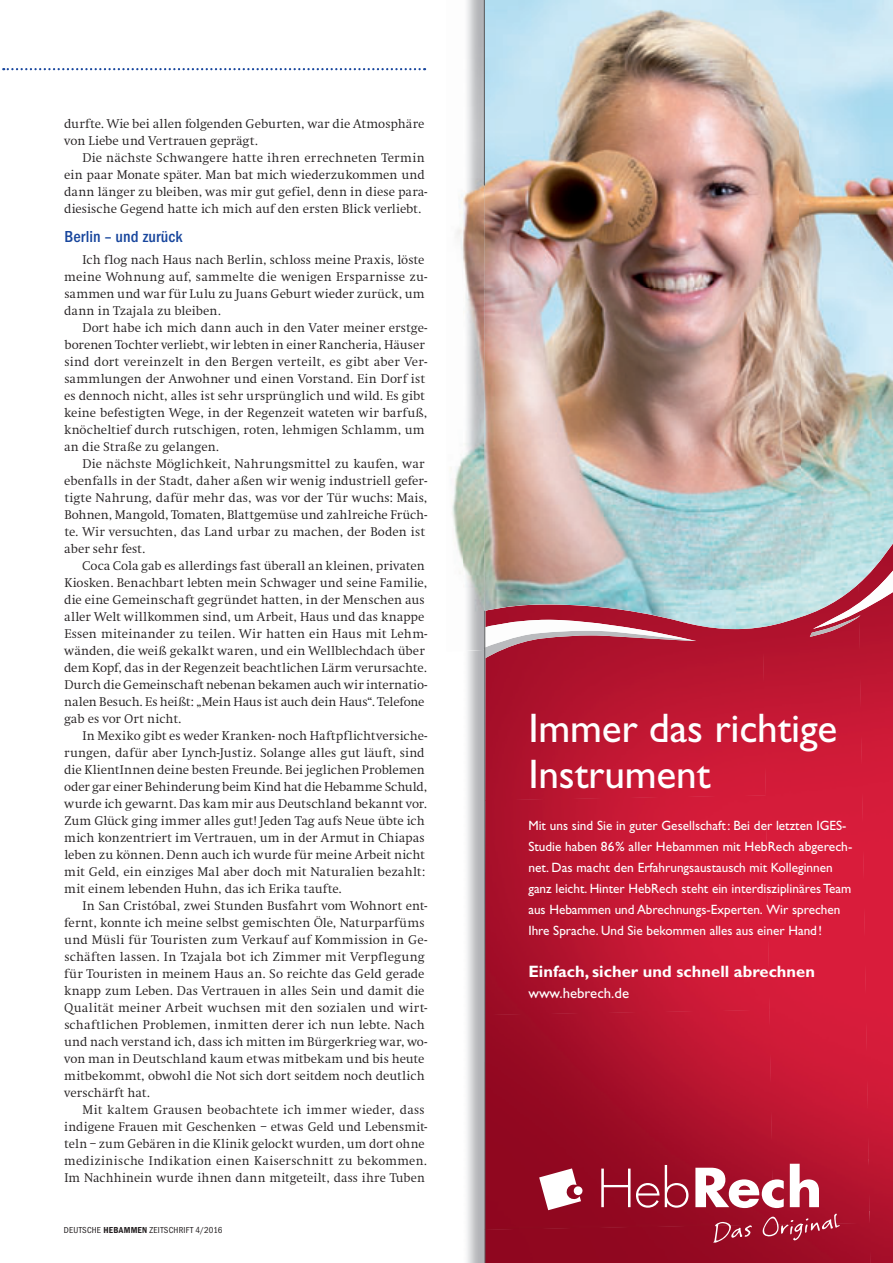
<style>
.page{position:relative;width:893px;height:1263px;background:#fff}
.page>*{position:absolute;margin:0;border:0;box-sizing:border-box;transform-origin:0 0}
.t1{font:41.4px/45.8px "Gill Sans";letter-spacing:-.005em;color:#fff}
.t2{font:700 16.5px "Gill Sans";color:#fff}
.t3{font:500 condensed 16.5px "Franklin Gothic";color:#18469d}
.t4{font:14.85px "Gill Sans";color:#fff}
.t5{font:13.5px/21px "Gill Sans";color:#fff}
.t6{font:300 13.2px/17px "Swift EF";letter-spacing:.01em;color:#231f20}
.t7{font:condensed 9px "Franklin Gothic";letter-spacing:.025em;color:#231f20}
.s1{font-weight:600}
</style>
<div class="page">
<svg style="left:3px;top:68px;width:422px;height:2px"></svg>
<img style="left:450px;top:0;width:34px;height:652px">
<img style="left:484px;top:0;width:409px;height:503px">
<svg style="left:484px;top:503px;width:409px;height:95px;background:#b3c4c2"></svg>
<img style="left:858px;top:541px;width:35px;height:722px">
<img style="left:484px;top:598px;width:278px;height:197px">
<img style="left:762px;top:579px;width:108px;height:644px">
<img style="left:485px;top:795px;width:285px;height:215px">
<img style="left:485px;top:1010px;width:288px;height:213px">
<img style="left:485px;top:1223px;width:386px;height:40px">
<img style="left:813px;top:568px;width:80px;height:61px">
<img style="left:810px;top:615px;width:51px;height:22px">
<img style="left:485px;top:647px;width:211px;height:11px">
<img style="left:485px;top:620px;width:211px;height:8px">
<img style="left:485px;top:628px;width:211px;height:19px">
<svg style="left:539px;top:1168px;width:44px;height:42px"></svg>
<svg style="left:601px;top:1168px;width:29px;height:39px"></svg>
<svg style="left:636px;top:1165px;width:52px;height:43px;background:#aa374b"></svg>
<svg style="left:695px;top:1164px;width:145px;height:78px"></svg>
<hr style="left:484px;top:0;width:1px;height:185px;background:#57585a">
<hr style="left:484px;top:611px;width:1px;height:652px;background:#57585a">
<p class="t6" style="left:64px;top:116px;width:362px">durfte. Wie bei allen folgenden Geburten, war die Atmosphäre von Liebe und Vertrauen geprägt.</p>
<p class="t6" style="left:64px;top:150px;width:365px;text-indent:18px">Die nächste Schwangere hatte ihren errechneten Termin ein paar Monate später. Man bat mich wiederzukommen und dann länger zu bleiben, was mir gut gefiel, denn in diese para&shy;diesische Gegend hatte ich mich auf den ersten Blick verliebt.</p>
<p class="t3" style="left:65px;top:231px;width:119px">Berlin – und zurück</p>
<p class="t6" style="left:64px;top:252px;width:365px;text-indent:18px">Ich flog nach Haus nach Berlin, schloss meine Praxis, löste meine Wohnung auf, sammelte die wenigen Ersparnisse zu&shy;sammen und war für Lulu zu Juans Geburt wieder zurück, um dann in Tzajala zu bleiben.</p>
<p class="t6" style="left:64px;top:320px;width:365px;text-indent:18px">Dort habe ich mich dann auch in den Vater meiner erstge&shy;borenen Tochter verliebt, wir lebten in einer Rancheria, Häuser sind dort vereinzelt in den Bergen verteilt, es gibt aber Ver&shy;sammlungen der Anwohner und einen Vorstand. Ein Dorf ist es dennoch nicht, alles ist sehr ursprünglich und wild. Es gibt keine befestigten Wege, in der Regenzeit wateten wir barfuß, knöcheltief durch rutschigen, roten, lehmigen Schlamm, um an die Straße zu gelangen.</p>
<p class="t6" style="left:64px;top:456px;width:365px;text-indent:18px">Die nächste Möglichkeit, Nahrungsmittel zu kaufen, war ebenfalls in der Stadt, daher aßen wir wenig industriell gefer&shy;tigte Nahrung, dafür mehr das, was vor der Tür wuchs: Mais, Bohnen, Mangold, Tomaten, Blattgemüse und zahlreiche Früch&shy;te. Wir versuchten, das Land urbar zu machen, der Boden ist aber sehr fest.</p>
<p class="t6" style="left:64px;top:558px;width:365px;text-indent:18px">Coca Cola gab es allerdings fast überall an kleinen, privaten Kiosken. Benachbart lebten mein Schwager und seine Familie, die eine Gemeinschaft gegründet hatten, in der Menschen aus aller Welt willkommen sind, um Arbeit, Haus und das knappe Essen miteinander zu teilen. Wir hatten ein Haus mit Lehm&shy;wänden, die weiß gekalkt waren, und ein Wellblechdach über dem Kopf, das in der Regenzeit beachtlichen Lärm verursachte.<br>Durch die Gemeinschaft nebenan bekamen auch wir internatio&shy;nalen Besuch. Es heißt: „Mein Haus ist auch dein Haus“. Telefone gab es vor Ort nicht.</p>
<p class="t6" style="left:64px;top:728px;width:365px;text-indent:18px">In Mexiko gibt es weder Kranken- noch Haftpflichtversiche&shy;rungen, dafür aber Lynch-Justiz. Solange alles gut läuft, sind die KlientInnen deine besten Freunde. Bei jeglichen Problemen oder gar einer Behinderung beim Kind hat die Hebamme Schuld, wurde ich gewarnt. Das kam mir aus Deutschland bekannt vor.<br>Zum Glück ging immer alles gut! Jeden Tag aufs Neue übte ich mich konzentriert im Vertrauen, um in der Armut in Chiapas leben zu können. Denn auch ich wurde für meine Arbeit nicht mit Geld, ein einziges Mal aber doch mit Naturalien bezahlt: mit einem lebenden Huhn, das ich Erika taufte.</p>
<p class="t6" style="left:64px;top:898px;width:365px;text-indent:18px">In San Cristóbal, zwei Stunden Busfahrt vom Wohnort ent&shy;fernt, konnte ich meine selbst gemischten Öle, Naturparfüms und Müsli für Touristen zum Verkauf auf Kommission in Ge&shy;schäften lassen. In Tzajala bot ich Zimmer mit Verpflegung für Touristen in meinem Haus an. So reichte das Geld gerade knapp zum Leben. Das Vertrauen in alles Sein und damit die Qualität meiner Arbeit wuchsen mit den sozialen und wirt&shy;schaftlichen Problemen, inmitten derer ich nun lebte. Nach und nach verstand ich, dass ich mitten im Bürgerkrieg war, wo&shy;von man in Deutschland kaum etwas mitbekam und bis heute mitbekommt, obwohl die Not sich dort seitdem noch deutlich verschärft hat.</p>
<p class="t6" style="left:64px;top:1102px;width:364px;text-indent:18px">Mit kaltem Grausen beobachtete ich immer wieder, dass indigene Frauen mit Geschenken – etwas Geld und Lebensmit&shy;teln – zum Gebären in die Klinik gelockt wurden, um dort ohne medizinische Indikation einen Kaiserschnitt zu bekommen.<br>Im Nachhinein wurde ihnen dann mitgeteilt, dass ihre Tuben</p>
<p class="t7" style="left:64px;top:1227px;width:160px">DEUTSCHE <span class="s1">HEBAMMEN</span> ZEITSCHRIFT 4/2016</p>
<h1 class="t1" style="left:528px;top:709px;width:311px">Immer das richtige<br>Instrument</h1>
<p class="t5" style="left:528px;top:816px;width:326px">Mit uns sind Sie in guter Gesellschaft: Bei der letzten IGES-Studie haben 86% aller Hebammen mit HebRech abgerech&shy;net. Das macht den Erfahrungsaustausch mit Kolleginnen ganz leicht. Hinter HebRech steht ein interdisziplinäres Team aus Hebammen und Abrechnungs-Experten. Wir sprechen Ihre Sprache. Und Sie bekommen alles aus einer Hand!</p>
<p class="t2" style="left:528px;top:961px;width:288px">Einfach, sicher und schnell abrechnen</p>
<p class="t4" style="left:528px;top:987px;width:102px">www.hebrech.de</p>
</div>
